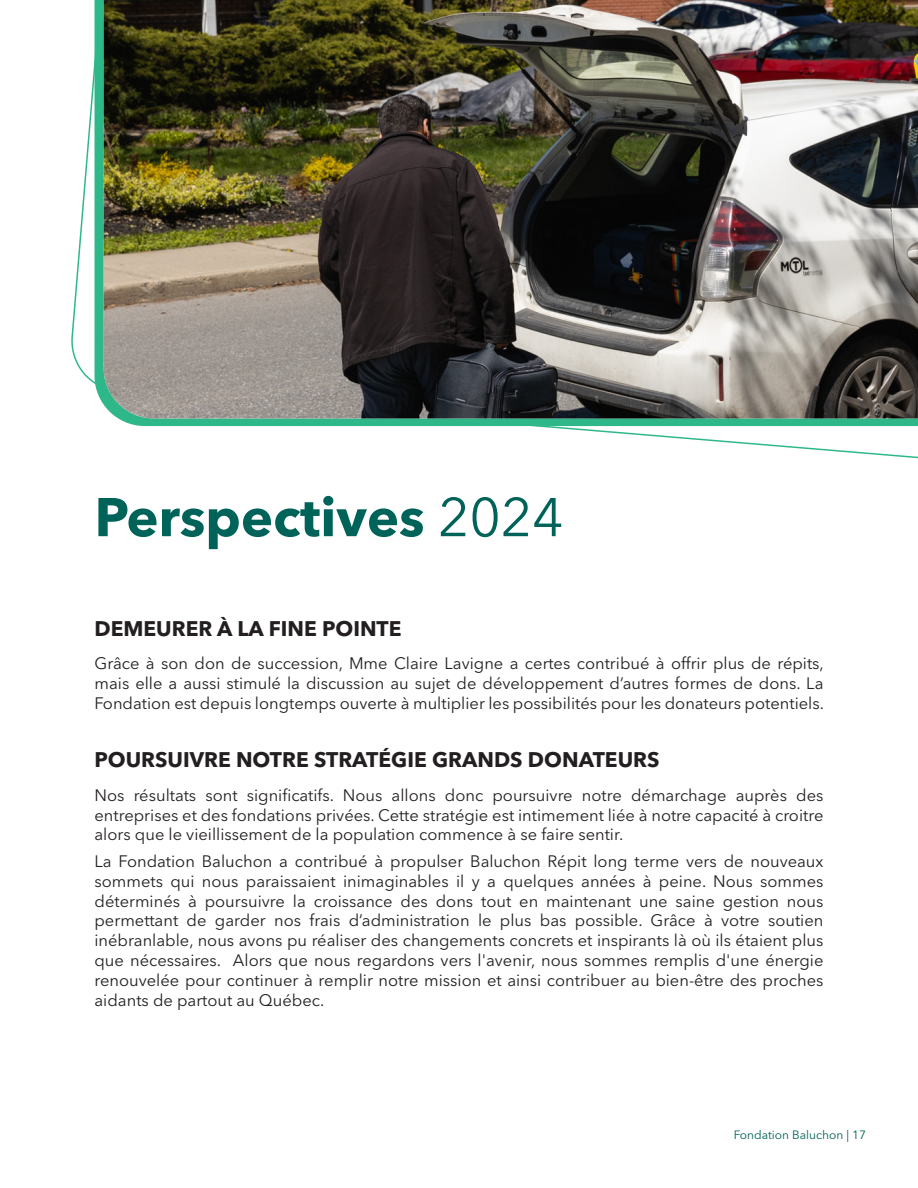
<style>
.page{position:relative;width:918px;height:1188px;background:#fff}
.page>*{position:absolute;margin:0;border:0;box-sizing:border-box;transform-origin:0 0}
.titre1{font:700 54px "Avenir Next LT Pro";color:#006359}
.titre2{font:700 21px "Avenir Next LT Pro";color:#231f20}
.t1{font:16.5px/19.8px "Avenir Next LT Pro";color:#231f20;text-align:justify}
.t2{font:12px "Avenir Next LT Pro";color:#006359}
.s1{font-weight:400}
</style>
<div class="page">
<svg style="left:71px;top:0;width:847px;height:459px"></svg>
<img style="left:104px;top:0;width:814px;height:418px">
<p class="titre1" style="left:94px;top:484px;width:470px">Perspectives <span class="s1">2024</span></p>
<p class="titre2" style="left:94px;top:615px;width:309px">DEMEURER À LA FINE POINTE</p>
<p class="t1" style="left:94px;top:653px;width:731px">Grâce à son don de succession, Mme Claire Lavigne a certes contribué à offrir plus de répits, mais elle a aussi stimulé la discussion au sujet de développement d’autres formes de dons. La Fondation est depuis longtemps ouverte à multiplier les possibilités pour les donateurs potentiels.</p>
<p class="titre2" style="left:94px;top:747px;width:567px">POURSUIVRE NOTRE STRATÉGIE GRANDS DONATEURS</p>
<p class="t1" style="left:94px;top:785px;width:731px">Nos résultats sont significatifs. Nous allons donc poursuivre notre démarchage auprès des entreprises et des fondations privées. Cette stratégie est intimement liée à notre capacité à croitre alors que le vieillissement de la population commence à se faire sentir.</p>
<p class="t1" style="left:94px;top:851px;width:731px">La Fondation Baluchon a contribué à propulser Baluchon Répit long terme vers de nouveaux sommets qui nous paraissaient inimaginables il y a quelques années à peine. Nous sommes déterminés à poursuivre la croissance des dons tout en maintenant une saine gestion nous permettant de garder nos frais d’administration le plus bas possible. Grâce à votre soutien inébranlable, nous avons pu réaliser des changements concrets et inspirants là où ils étaient plus que nécessaires. Alors que nous regardons vers l'avenir, nous sommes remplis d'une énergie renouvelée pour continuer à remplir notre mission et ainsi contribuer au bien-être des proches aidants de partout au Québec.</p>
<p class="t2" style="left:734px;top:1127px;width:134px">Fondation Baluchon | 17</p>
</div>
